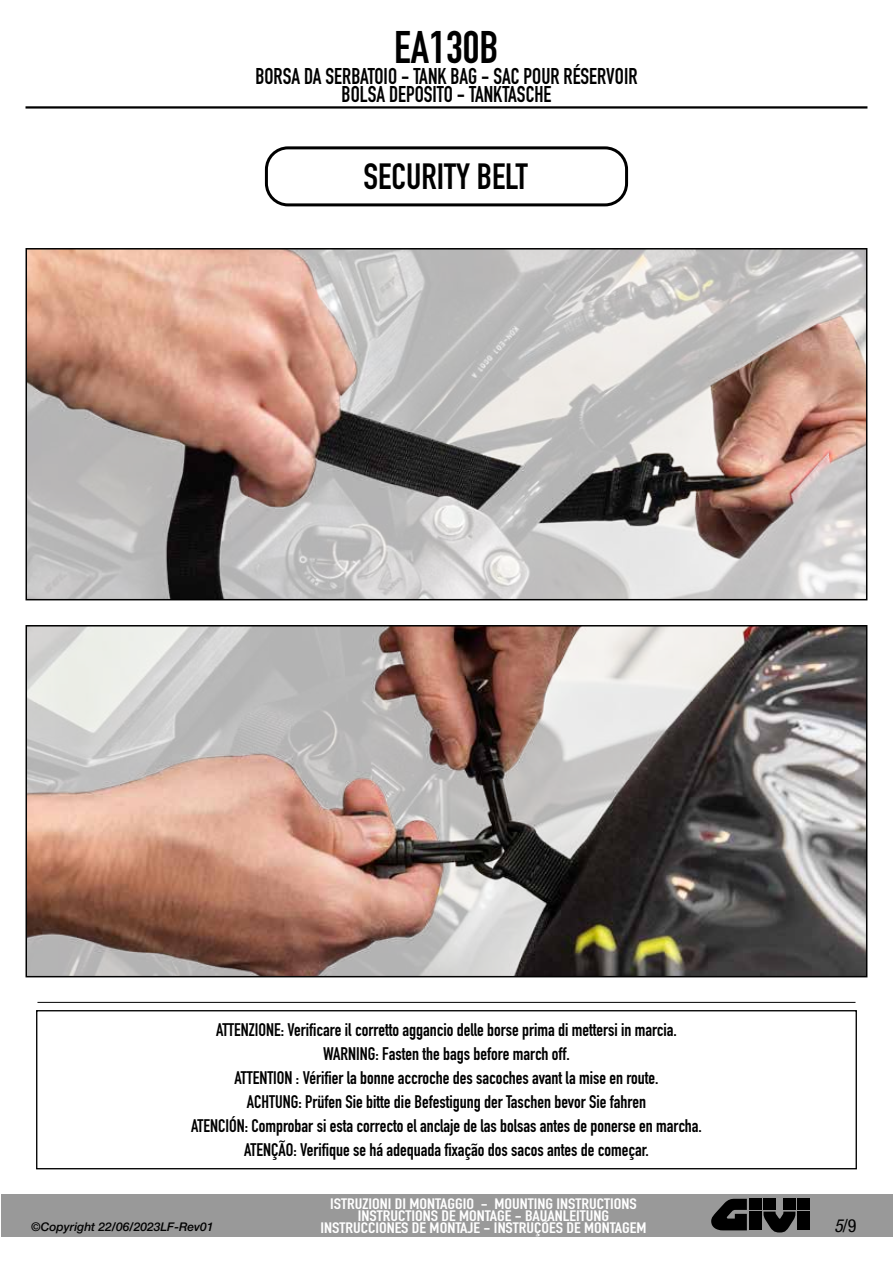
<style>
.page{position:relative;width:893px;height:1263px;background:#fff}
.page>*{position:absolute;margin:0;border:0;box-sizing:border-box;transform-origin:0 0}
.t1{font:45px "DIN Engschrift Std";color:#000}
.t2{font:36px "DIN Engschrift Std";color:#000}
.t3{font:22.5px/18px "DIN Engschrift Std";color:#000;text-align:center;scale:.95 1}
.t4{font:18px/24px "DIN Engschrift Std";color:#000;text-align:center}
.t5{font:condensed 18px "Helvetica Neue LT Std";color:#000}
.t6{font:15px/12px "DIN Engschrift Std";color:#fff;text-align:center;scale:1.2 1}
.t7{font:italic 500 12px "Helvetica Neue LT Std";color:#000}
.s1{font-style:italic}
</style>
<div class="page">
<div style="left:265px;top:146px;width:363px;height:60px;border:3px solid #000;border-radius:22px"></div>
<img style="left:29px;top:251px;width:835px;height:346px">
<div style="left:26px;top:248px;width:841px;height:352px;border:2px solid #000"></div>
<img style="left:29px;top:628px;width:835px;height:346px">
<div style="left:26px;top:625px;width:841px;height:352px;border:2px solid #000"></div>
<hr style="left:37px;top:1002px;width:818px;height:1px;background:#000">
<div style="left:36px;top:1010px;width:821px;height:159px;border:1px solid #000"></div>
<div style="left:1px;top:1194px;width:891px;height:43px;background:#999"></div>
<hr style="left:26px;top:106px;width:841px;height:3px;background:#000">
<svg style="left:711px;top:1199px;width:36px;height:31px"></svg>
<div style="left:749px;top:1199px;width:12px;height:11px;background:#000"></div>
<div style="left:749px;top:1211px;width:12px;height:19px;background:#000"></div>
<div style="left:798px;top:1199px;width:12px;height:11px;background:#000"></div>
<div style="left:798px;top:1211px;width:12px;height:19px;background:#000"></div>
<div style="left:763px;top:1199px;width:13px;height:11px;background:#000"></div>
<div style="left:783px;top:1199px;width:12px;height:11px;background:#000"></div>
<svg style="left:763px;top:1211px;width:32px;height:21px"></svg>
<h1 class="t1" style="left:394px;top:21px;width:106px">EA130B</h1>
<p class="t3" style="left:255px;top:67px;width:404px">BORSA DA SERBATOIO - TANK BAG - SAC POUR RÉSERVOIR<br>BOLSA DEPOSITO - TANKTASCHE</p>
<h2 class="t2" style="left:363px;top:155px;width:166px">SECURITY BELT</h2>
<p class="t4" style="left:191px;top:1018px;width:512px">ATTENZIONE: Verificare il corretto aggancio delle borse prima di mettersi in marcia.<br>WARNING: Fasten the bags before march off.<br>ATTENTION : Vérifier la bonne accroche des sacoches avant la mise en route.<br>ACHTUNG: Prüfen Sie bitte die Befestigung der Taschen bevor Sie fahren<br>ATENCIÓN: Comprobar si esta correcto el anclaje de las bolsas antes de ponerse en marcha.<br>ATENÇÃO: Verifique se há adequada fixação dos sacos antes de começar.</p>
<p class="t7" style="left:31px;top:1220px;width:184px">©Copyright 22/06/2023LF-Rev01</p>
<p class="t6" style="left:320px;top:1197px;width:273px">ISTRUZIONI DI MONTAGGIO - MOUNTING INSTRUCTIONS<br>INSTRUCTIONS DE MONTAGE - BAUANLEITUNG<br>INSTRUCCIONES DE MONTAJE - INSTRUÇÕES DE MONTAGEM</p>
<p class="t5" style="left:834px;top:1215px;width:24px"><span class="s1">5</span>/9</p>
</div>
